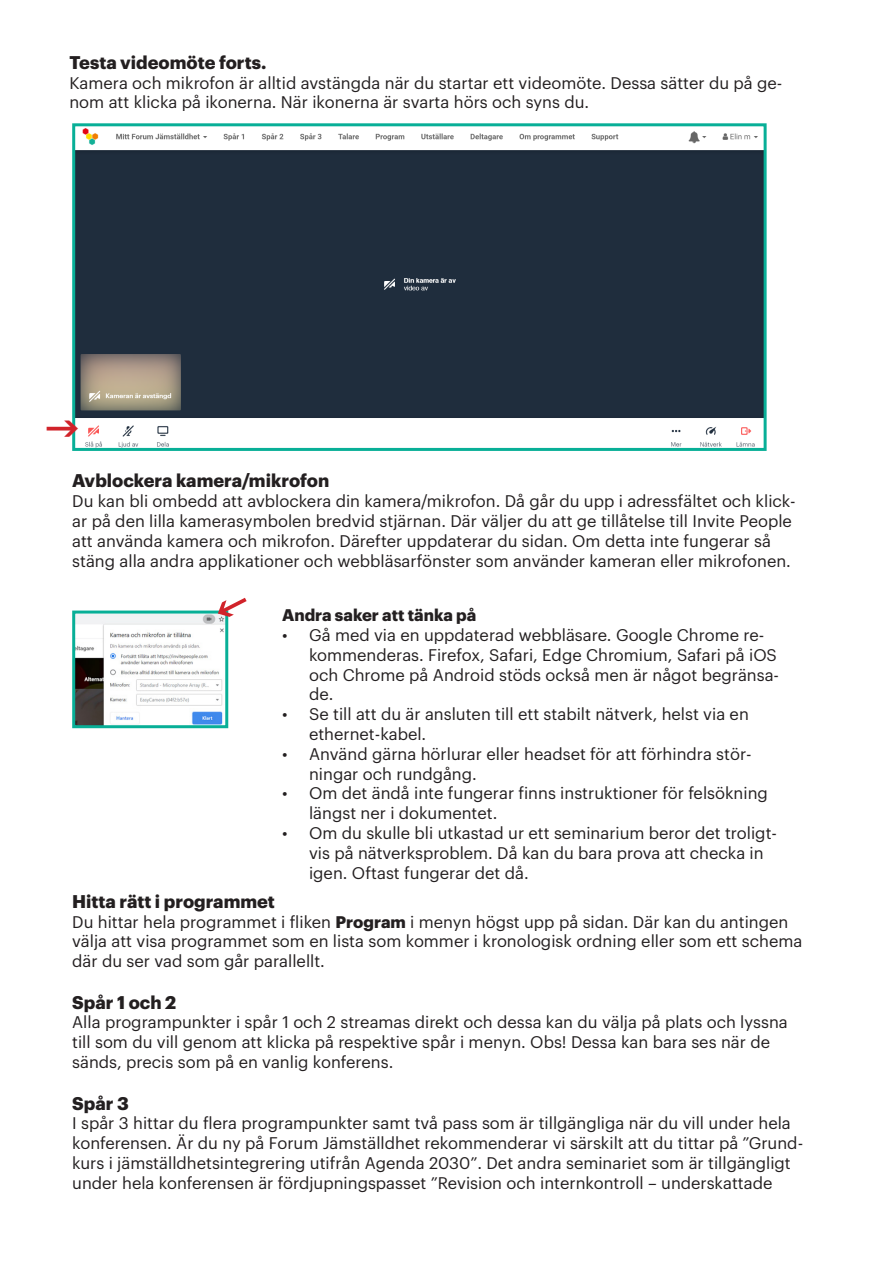
<style>
.page{position:relative;width:893px;height:1263px;background:#fff}
.page>*{position:absolute;margin:0;border:0;box-sizing:border-box;transform-origin:0 0}
.t1{font:700 18px "Graphik";color:#231f20}
.t2{font:16.5px/19.8px "Graphik";color:#231f20}
.t3{font:700 16.5px "Graphik";color:#231f20}
.s1{font-weight:700}
</style>
<div class="page">
<img style="left:76px;top:128px;width:687px;height:319px">
<div style="left:72px;top:123px;width:695px;height:328px;border:3px solid #08af97"></div>
<img style="left:76px;top:614px;width:148px;height:110px">
<div style="left:72px;top:610px;width:156px;height:118px;border:3px solid #08af97"></div>
<svg style="left:72px;top:421px;width:6px;height:16px"></svg>
<svg style="left:214px;top:610px;width:15px;height:11px"></svg>
<p class="t1" style="left:69px;top:48px;width:199px">Testa videomöte forts.</p>
<p class="t2" style="left:69px;top:71px;width:714px">Kamera och mikrofon är alltid avstängda när du startar ett videomöte. Dessa sätter du på ge&shy;nom att klicka på ikonerna. När ikonerna är svarta hörs och syns du.</p>
<p class="t1" style="left:72px;top:467px;width:259px">Avblockera kamera/mikrofon</p>
<p class="t2" style="left:72px;top:490px;width:725px">Du kan bli ombedd att avblockera din kamera/mikrofon. Då går du upp i adressfältet och klick&shy;ar på den lilla kamerasymbolen bredvid stjärnan. Där väljer du att ge tillåtelse till Invite People att använda kamera och mikrofon. Därefter uppdaterar du sidan. Om detta inte fungerar så stäng alla andra applikationer och webbläsarfönster som använder kameran eller mikrofonen.</p>
<p class="t3" style="left:282px;top:602px;width:196px">Andra saker att tänka på</p>
<p class="t2" style="left:309px;top:624px;width:472px;text-indent:-27px">• Gå med via en uppdaterad webbläsare. Google Chrome re&shy;kommenderas. Firefox, Safari, Edge Chromium, Safari på iOS och Chrome på Android stöds också men är något begränsa&shy;de.</p>
<p class="t2" style="left:309px;top:703px;width:441px;text-indent:-27px">• Se till att du är ansluten till ett stabilt nätverk, helst via en ethernet-kabel.</p>
<p class="t2" style="left:309px;top:742px;width:444px;text-indent:-27px">• Använd gärna hörlurar eller headset för att förhindra stör&shy;ningar och rundgång.</p>
<p class="t2" style="left:309px;top:782px;width:460px;text-indent:-27px">• Om det ändå inte fungerar finns instruktioner för felsökning längst ner i dokumentet.</p>
<p class="t2" style="left:309px;top:822px;width:469px;text-indent:-27px">• Om du skulle bli utkastad ur ett seminarium beror det troligt&shy;vis på nätverksproblem. Då kan du bara prova att checka in igen. Oftast fungerar det då.</p>
<p class="t1" style="left:72px;top:887px;width:204px">Hitta rätt i programmet</p>
<p class="t2" style="left:72px;top:910px;width:732px">Du hittar hela programmet i fliken <span class="s1">Program</span> i menyn högst upp på sidan. Där kan du antingen välja att visa programmet som en lista som kommer i kronologisk ordning eller som ett schema där du ser vad som går parallellt.</p>
<p class="t1" style="left:72px;top:988px;width:106px">Spår 1 och 2</p>
<p class="t2" style="left:72px;top:1011px;width:717px">Alla programpunkter i spår 1 och 2 streamas direkt och dessa kan du välja på plats och lyssna till som du vill genom att klicka på respektive spår i menyn. Obs! Dessa kan bara ses när de sänds, precis som på en vanlig konferens.</p>
<p class="t1" style="left:72px;top:1089px;width:58px">Spår 3</p>
<p class="t2" style="left:72px;top:1112px;width:732px">I spår 3 hittar du flera programpunkter samt två pass som är tillgängliga när du vill under hela konferensen. Är du ny på Forum Jämställdhet rekommenderar vi särskilt att du tittar på ”Grund&shy;kurs i jämställdhetsintegrering utifrån Agenda 2030”. Det andra seminariet som är tillgängligt under hela konferensen är fördjupningspasset ”Revision och internkontroll – underskattade</p>
</div>
